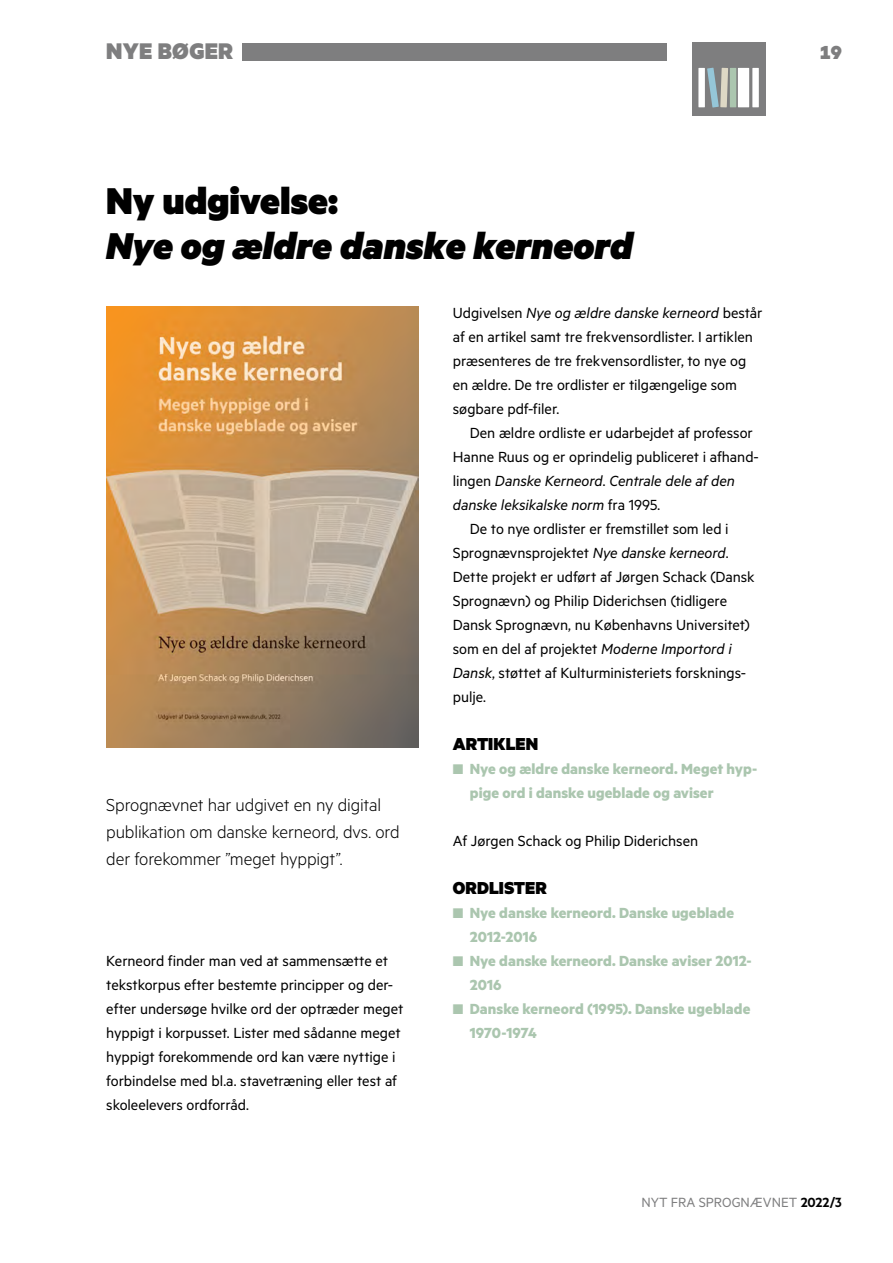
<style>
.page{position:relative;width:893px;height:1263px;background:#fff}
.page>*{position:absolute;margin:0;border:0;box-sizing:border-box;transform-origin:0 0}
.t1{font:italic 900 42px "Metric";color:#000}
.t2{font:900 42px "Metric";color:#000}
.t3{font:900 25.5px "Metric";letter-spacing:.01em;color:#7e7e7f}
.t4{font:900 21.3px "Metric";color:#7e7e7f}
.t5{font:300 19.5px/27px "Metric";letter-spacing:-.01em;color:#000}
.t6{font:900 19.5px "Metric";letter-spacing:-.005em;color:#000}
.t7{font:16.5px/24px "Metric";letter-spacing:-.005em;color:#000}
.t8{font:700 16.5px/24px "Metric";letter-spacing:.005em;color:#abc6af}
.t9{font:italic 16.5px "Metric";letter-spacing:-.005em;color:#000}
.t10{font:15px "Metric";color:#7e7e7f}
.s1{font-style:italic}
.s2{font-style:normal}
.s3{font-weight:600;color:#000}
</style>
<div class="page">
<img style="left:106px;top:306px;width:313px;height:442px">
<div style="left:242px;top:44px;width:425px;height:17px;background:#7e7e7f"></div>
<div style="left:692px;top:43px;width:73px;height:73px;background:#7e7e7f"></div>
<div style="left:698px;top:68px;width:7px;height:39px;background:#fff"></div>
<div style="left:730px;top:68px;width:6px;height:39px;background:#abc6af"></div>
<div style="left:752px;top:68px;width:7px;height:39px;background:#fff"></div>
<div style="left:738px;top:68px;width:11px;height:39px;background:#fff"></div>
<svg style="left:707px;top:68px;width:21px;height:40px"></svg>
<h2 class="t3" style="left:106px;top:35px;width:128px">NYE BØGER</h2>
<h1 class="t2" style="left:106px;top:175px;width:233px">Ny udgivelse:</h1>
<h1 class="t1" style="left:106px;top:220px;width:528px">Nye og ældre danske kerneord</h1>
<p class="t5" style="left:106px;top:790px;width:295px">Sprognævnet har udgivet en ny digital publikation om danske kerneord, dvs. ord der forekommer ”meget hyppigt”.</p>
<p class="t7" style="left:106px;top:948px;width:299px">Kerneord finder man ved at sammensætte et tekstkorpus efter bestemte principper og der&shy;efter undersøge hvilke ord der optræder meget hyppigt i korpusset. Lister med sådanne meget hyppigt forekommende ord kan være nyttige i forbindelse med bl.a. stavetræning eller test af skoleelevers ordforråd.</p>
<p class="t7" style="left:453px;top:300px;width:311px">Udgivelsen <span class="s1">Nye og ældre danske kerneord</span> består af en artikel samt tre frekvensordlister. I artiklen præsenteres de tre frekvensordlister, to nye og en ældre. De tre ordlister er tilgængelige som søgbare pdf-filer.</p>
<p class="t7" style="left:470px;top:420px;width:284px">Den ældre ordliste er udarbejdet af professor</p>
<p class="t7" style="left:453px;top:444px;width:308px">Hanne Ruus og er oprindelig publiceret i afhand-</p>
<p class="t9" style="left:453px;top:471px;width:284px"><span class="s2">lingen</span> Danske Kerneord. Centrale dele af den</p>
<p class="t9" style="left:453px;top:495px;width:209px">danske leksikalske norm <span class="s2">fra 1995</span>.</p>
<p class="t7" style="left:470px;top:516px;width:260px">De to nye ordlister er fremstillet som led i</p>
<p class="t7" style="left:453px;top:540px;width:277px">Sprognævnsprojektet <span class="s1">Nye danske kerneord</span>.</p>
<p class="t7" style="left:453px;top:564px;width:303px">Dette projekt er udført af Jørgen Schack (Dansk</p>
<p class="t7" style="left:453px;top:588px;width:276px">Sprognævn) og Philip Diderichsen (tidligere</p>
<p class="t7" style="left:453px;top:612px;width:298px">Dansk Sprognævn, nu Københavns Universitet)</p>
<p class="t7" style="left:453px;top:636px;width:280px">som en del af projektet <span class="s1">Moderne Importord i</span></p>
<p class="t7" style="left:453px;top:660px;width:295px"><span class="s1">Dansk</span>, støttet af Kulturministeriets forsknings-</p>
<p class="t7" style="left:453px;top:684px;width:35px">pulje.</p>
<p class="t6" style="left:453px;top:732px;width:87px">ARTIKLEN</p>
<p class="t8" style="left:470px;top:756px;width:289px;text-indent:-17px">■ Nye og ældre danske kerneord. Meget hyp&shy;pige ord i danske ugeblade og aviser</p>
<p class="t7" style="left:453px;top:828px;width:247px">Af Jørgen Schack og Philip Diderichsen</p>
<p class="t6" style="left:453px;top:876px;width:96px">ORDLISTER</p>
<p class="t8" style="left:470px;top:900px;width:266px;text-indent:-17px">■ Nye danske kerneord. Danske ugeblade<br>2012-2016</p>
<p class="t8" style="left:470px;top:948px;width:283px;text-indent:-17px">■ Nye danske kerneord. Danske aviser 2012-<br>2016</p>
<p class="t8" style="left:470px;top:996px;width:282px;text-indent:-17px">■ Danske kerneord (1995). Danske ugeblade<br>1970-1974</p>
<p class="t4" style="left:820px;top:39px;width:24px">19</p>
<p class="t10" style="left:641px;top:1193px;width:202px">NYT FRA SPROGNÆVNET <span class="s3">2022/3</span></p>
</div>
